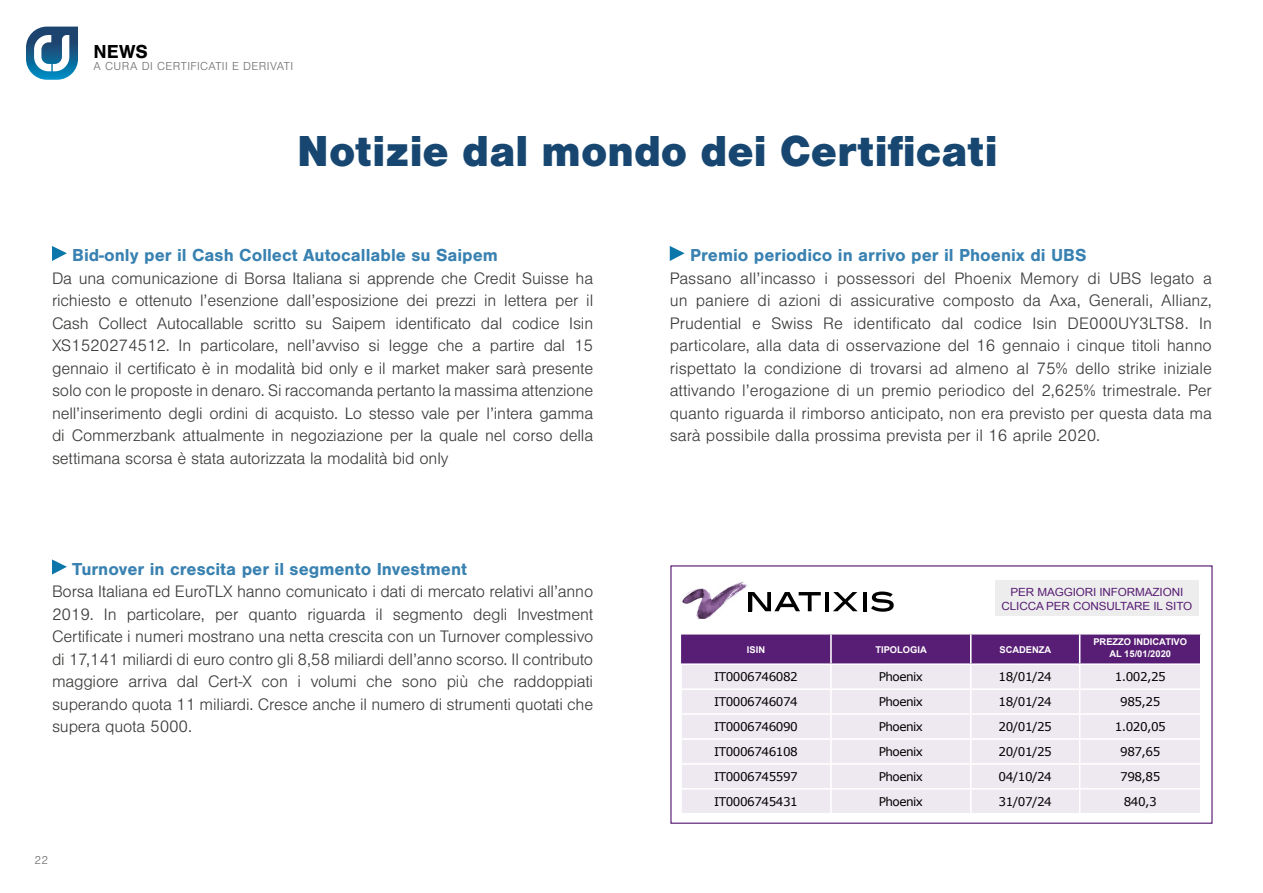
<style>
.page{position:relative;width:1263px;height:893px;background:#fff}
.page>*{position:absolute;margin:0;border:0;box-sizing:border-box;transform-origin:0 0}
.t1{font:900 45px "Nimbus San";color:#174771}
.t2{font:700 19.5px "Nimbus San";color:#000}
.t3{font:700 18px "Nimbus San";color:#3881b1}
.t4{font:300 17.25px/22.5px "Nimbus San";letter-spacing:-.01em;color:#3c3c3b;text-align:justify}
.t5{font:12px "Verdana";letter-spacing:-.04em;color:#000}
.t6{font:300 12px "Nimbus San";letter-spacing:.03em;color:#706f6f}
.t7{font:11.25px/13.5px "Arial";letter-spacing:-.01em;color:#581d74;text-align:center;scale:1.04 1}
.t8{font:700 9.3px/12px "Arial";color:#fff;text-align:center}
</style>
<div class="page">
<svg style="left:26px;top:27px;width:52px;height:53px"></svg>
<svg style="left:52px;top:246px;width:15px;height:15px"></svg>
<svg style="left:52px;top:559px;width:15px;height:16px"></svg>
<svg style="left:670px;top:246px;width:15px;height:15px"></svg>
<div style="left:670px;top:565px;width:542px;height:259px;background:#fff;border:1px solid #581d74"></div>
<svg style="left:751px;top:592px;width:70px;height:19px"></svg>
<hr style="left:825px;top:592px;width:4px;height:19px;background:#000">
<svg style="left:833px;top:592px;width:25px;height:19px"></svg>
<hr style="left:863px;top:592px;width:3px;height:19px;background:#000">
<svg style="left:871px;top:591px;width:23px;height:21px"></svg>
<img style="left:682px;top:582px;width:69px;height:37px">
<img style="left:748px;top:592px;width:3px;height:19px">
<svg style="left:681px;top:634px;width:520px;height:179px;background:#d5c6dc"></svg>
<hr style="left:680px;top:665px;width:2px;height:23px;background:#fff">
<hr style="left:680px;top:690px;width:2px;height:23px;background:#fff">
<hr style="left:680px;top:715px;width:2px;height:23px;background:#fff">
<hr style="left:680px;top:740px;width:2px;height:23px;background:#fff">
<hr style="left:680px;top:765px;width:2px;height:23px;background:#fff">
<hr style="left:680px;top:789px;width:2px;height:24px;background:#fff">
<hr style="left:680px;top:663px;width:151px;height:2px;background:#fff">
<hr style="left:831px;top:663px;width:140px;height:2px;background:#fff">
<hr style="left:971px;top:663px;width:109px;height:2px;background:#fff">
<hr style="left:1080px;top:663px;width:120px;height:2px;background:#fff">
<hr style="left:680px;top:688px;width:151px;height:2px;background:#fff">
<hr style="left:831px;top:688px;width:140px;height:2px;background:#fff">
<hr style="left:971px;top:688px;width:109px;height:2px;background:#fff">
<hr style="left:1080px;top:688px;width:120px;height:2px;background:#fff">
<hr style="left:680px;top:713px;width:151px;height:2px;background:#fff">
<hr style="left:831px;top:713px;width:140px;height:2px;background:#fff">
<hr style="left:971px;top:713px;width:109px;height:2px;background:#fff">
<hr style="left:1080px;top:713px;width:120px;height:2px;background:#fff">
<hr style="left:680px;top:738px;width:151px;height:2px;background:#fff">
<hr style="left:831px;top:738px;width:140px;height:2px;background:#fff">
<hr style="left:971px;top:738px;width:109px;height:2px;background:#fff">
<hr style="left:1080px;top:738px;width:120px;height:2px;background:#fff">
<hr style="left:680px;top:763px;width:151px;height:2px;background:#fff">
<hr style="left:831px;top:763px;width:140px;height:2px;background:#fff">
<hr style="left:971px;top:763px;width:109px;height:2px;background:#fff">
<hr style="left:1080px;top:763px;width:120px;height:2px;background:#fff">
<hr style="left:680px;top:788px;width:151px;height:1px;background:#fff">
<hr style="left:831px;top:788px;width:140px;height:1px;background:#fff">
<hr style="left:971px;top:788px;width:109px;height:1px;background:#fff">
<hr style="left:1080px;top:788px;width:120px;height:1px;background:#fff">
<div style="left:995px;top:581px;width:203px;height:35px;background:#ededed"></div>
<p class="t2" style="left:94px;top:41px;width:56px">NEWS</p>
<p class="t6" style="left:94px;top:60px;width:201px">A CURA DI CERTIFICATII E DERIVATI</p>
<h1 class="t1" style="left:297px;top:125px;width:702px">Notizie dal mondo dei Certificati</h1>
<p class="t3" style="left:72px;top:245px;width:427px">Bid-only per il Cash Collect Autocallable su Saipem</p>
<p class="t4" style="left:52px;top:267px;width:543px">Da una comunicazione di Borsa Italiana si apprende che Credit Suisse ha richiesto e ottenuto l’esenzione dall’esposizione dei prezzi in lettera per il Cash Collect Autocallable scritto su Saipem identificato dal codice Isin XS1520274512. In particolare, nell’avviso si legge che a partire dal 15 gennaio il certificato è in modalità bid only e il market maker sarà presente solo con le proposte in denaro. Si raccomanda pertanto la massima attenzione nell’inserimento degli ordini di acquisto. Lo stesso vale per l’intera gamma di Commerzbank attualmente in negoziazione per la quale nel corso della settimana scorsa è stata autorizzata la modalità bid only</p>
<p class="t3" style="left:72px;top:558px;width:396px">Turnover in crescita per il segmento Investment</p>
<p class="t4" style="left:52px;top:581px;width:543px">Borsa Italiana ed EuroTLX hanno comunicato i dati di mercato relativi all’anno 2019. In particolare, per quanto riguarda il segmento degli Investment Certificate i numeri mostrano una netta crescita con un Turnover complessivo di 17,141 miliardi di euro contro gli 8,58 miliardi dell’anno scorso. Il contributo maggiore arriva dal Cert-X con i volumi che sono più che raddoppiati superando quota 11 miliardi. Cresce anche il numero di strumenti quotati che supera quota 5000.</p>
<p class="t6" style="left:34px;top:854px;width:15px">22</p>
<p class="t3" style="left:690px;top:245px;width:398px">Premio periodico in arrivo per il Phoenix di UBS</p>
<p class="t4" style="left:670px;top:267px;width:544px">Passano all’incasso i possessori del Phoenix Memory di UBS legato a un paniere di azioni di assicurative composto da Axa, Generali, Allianz, Prudential e Swiss Re identificato dal codice Isin DE000UY3LTS8. In particolare, alla data di osservazione del 16 gennaio i cinque titoli hanno rispettato la condizione di trovarsi ad almeno al 75% dello strike iniziale attivando l’erogazione di un premio periodico del 2,625% trimestrale. Per quanto riguarda il rimborso anticipato, non era previsto per questa data ma sarà possibile dalla prossima prevista per il 16 aprile 2020.</p>
<p class="t7" style="left:1001px;top:586px;width:185px">PER MAGGIORI INFORMAZIONI<br>CLICCA PER CONSULTARE IL SITO</p>
<p class="t8" style="left:747px;top:644px;width:20px">ISIN</p>
<p class="t8" style="left:875px;top:644px;width:53px">TIPOLOGIA</p>
<p class="t8" style="left:999px;top:644px;width:53px">SCADENZA</p>
<p class="t8" style="left:1093px;top:636px;width:95px">PREZZO INDICATIVO<br>AL 15/01/2020</p>
<p class="t5" style="left:714px;top:669px;width:85px">IT0006746082</p>
<p class="t5" style="left:879px;top:669px;width:46px">Phoenix</p>
<p class="t5" style="left:998px;top:669px;width:55px">18/01/24</p>
<p class="t5" style="left:1115px;top:669px;width:53px">1.002,25</p>
<p class="t5" style="left:714px;top:694px;width:85px">IT0006746074</p>
<p class="t5" style="left:879px;top:694px;width:46px">Phoenix</p>
<p class="t5" style="left:998px;top:694px;width:55px">18/01/24</p>
<p class="t5" style="left:1120px;top:694px;width:42px">985,25</p>
<p class="t5" style="left:714px;top:719px;width:85px">IT0006746090</p>
<p class="t5" style="left:879px;top:719px;width:46px">Phoenix</p>
<p class="t5" style="left:998px;top:719px;width:55px">20/01/25</p>
<p class="t5" style="left:1115px;top:719px;width:53px">1.020,05</p>
<p class="t5" style="left:714px;top:744px;width:85px">IT0006746108</p>
<p class="t5" style="left:879px;top:744px;width:46px">Phoenix</p>
<p class="t5" style="left:998px;top:744px;width:55px">20/01/25</p>
<p class="t5" style="left:1120px;top:744px;width:42px">987,65</p>
<p class="t5" style="left:714px;top:769px;width:85px">IT0006745597</p>
<p class="t5" style="left:879px;top:769px;width:46px">Phoenix</p>
<p class="t5" style="left:998px;top:769px;width:55px">04/10/24</p>
<p class="t5" style="left:1120px;top:769px;width:42px">798,85</p>
<p class="t5" style="left:714px;top:794px;width:85px">IT0006745431</p>
<p class="t5" style="left:879px;top:794px;width:46px">Phoenix</p>
<p class="t5" style="left:998px;top:794px;width:55px">31/07/24</p>
<p class="t5" style="left:1124px;top:794px;width:34px">840,3</p>
</div>
